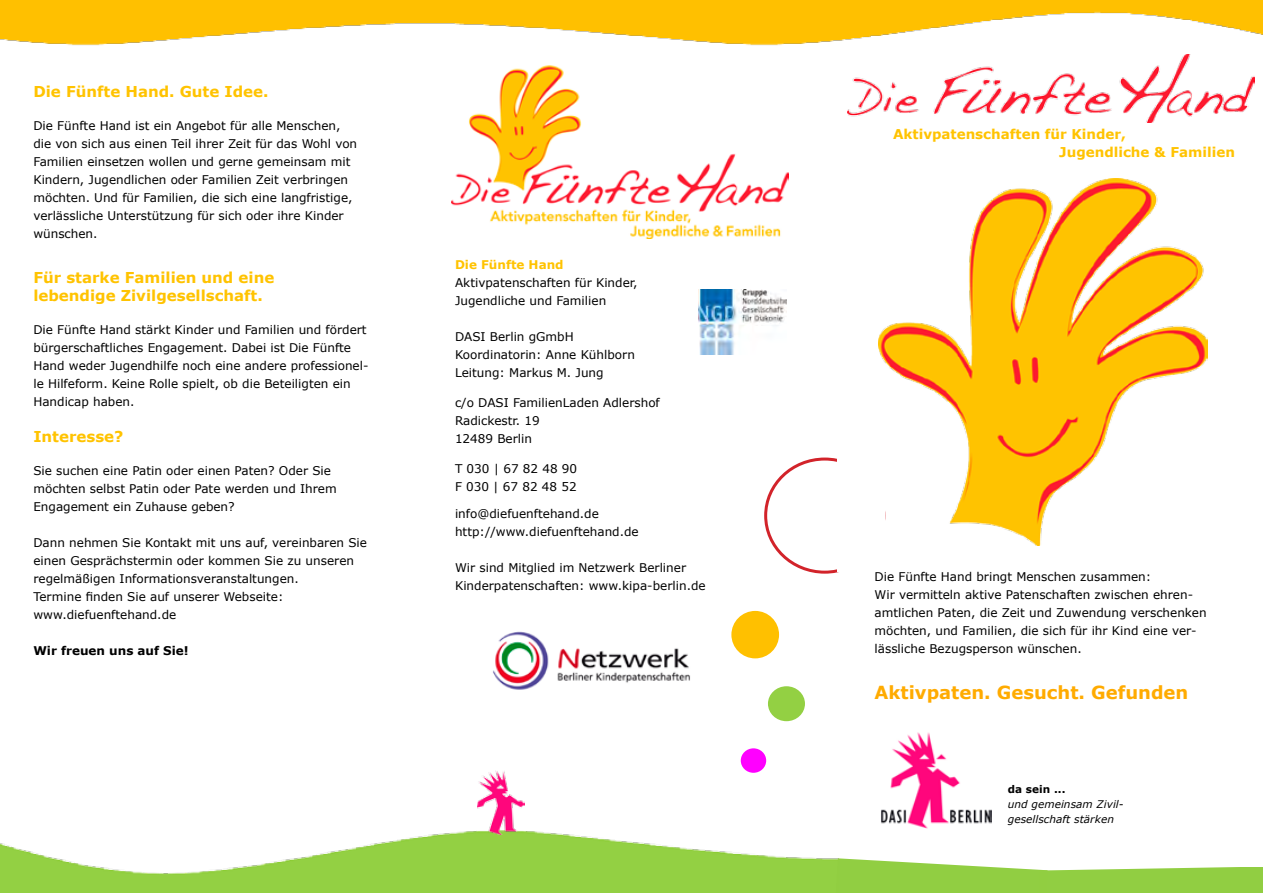
<style>
.page{position:relative;width:1263px;height:893px;background:#fff}
.page>*{position:absolute;margin:0;border:0;box-sizing:border-box;transform-origin:0 0}
.t1{font:700 18px "Verdana";color:#ffab00}
.t2{font:700 15px/18px "Verdana";color:#ffc300}
.t3{font:700 13.5px/18px "Verdana";color:#ffc300}
.t4{font:12px/18px "Verdana";color:#000}
.t5{font:700 12px "Verdana";color:#000}
.t6{font:700 12px "Verdana";color:#ffc300}
.t7{font:italic 10.5px/15px "Verdana";letter-spacing:.005em;color:#000}
.t8{font:700 10.5px "Verdana";letter-spacing:.005em;color:#000}
</style>
<div class="page">
<img style="left:0;top:831px;width:836px;height:62px">
<img style="left:478px;top:770px;width:46px;height:64px">
<img style="left:452px;top:65px;width:336px;height:174px">
<img style="left:493px;top:631px;width:197px;height:59px">
<img style="left:848px;top:60px;width:406px;height:63px">
<img style="left:699px;top:289px;width:88px;height:66px">
<img style="left:881px;top:732px;width:110px;height:97px">
<img style="left:0;top:0;width:1263px;height:60px">
<div style="left:731px;top:611px;width:48px;height:47px;background:#ffc000;border-radius:50%"></div>
<div style="left:768px;top:686px;width:37px;height:35px;background:#93d043;border-radius:50%"></div>
<div style="left:741px;top:748px;width:25px;height:25px;background:#f0f;border-radius:50%"></div>
<div style="left:764px;top:458px;width:121px;height:116px;border:3px solid #d2232a;border-radius:50%"></div>
<div style="left:837px;top:435px;width:48px;height:137px;background:#fff"></div>
<img style="left:879px;top:179px;width:328px;height:367px">
<img style="left:1047px;top:867px;width:216px;height:26px">
<img style="left:836px;top:858px;width:211px;height:35px">
<p class="t2" style="left:33px;top:82px;width:237px">Die Fünfte Hand. Gute Idee.</p>
<p class="t4" style="left:33px;top:116px;width:325px">Die Fünfte Hand ist ein Angebot für alle Menschen, die von sich aus einen Teil ihrer Zeit für das Wohl von Familien einsetzen wollen und gerne gemeinsam mit Kindern, Jugendlichen oder Familien Zeit verbringen möchten. Und für Familien, die sich eine langfristige, verlässliche Unterstützung für sich oder ihre Kinder wünschen.</p>
<p class="t2" style="left:33px;top:268px;width:242px">Für starke Familien und eine lebendige Zivilgesellschaft.</p>
<p class="t4" style="left:33px;top:320px;width:337px">Die Fünfte Hand stärkt Kinder und Familien und fördert bürgerschaftliches Engagement. Dabei ist Die Fünfte Hand weder Jugendhilfe noch eine andere professionel&shy;le Hilfeform. Keine Rolle spielt, ob die Beteiligten ein Handicap haben.</p>
<p class="t2" style="left:33px;top:427px;width:92px">Interesse?</p>
<p class="t4" style="left:33px;top:461px;width:305px">Sie suchen eine Patin oder einen Paten? Oder Sie möchten selbst Patin oder Pate werden und Ihrem<br>Engagement ein Zuhause geben?</p>
<p class="t4" style="left:33px;top:533px;width:335px">Dann nehmen Sie Kontakt mit uns auf, vereinbaren Sie einen Gesprächstermin oder kommen Sie zu unseren regelmäßigen Informationsveranstaltungen.<br>Termine finden Sie auf unserer Webseite: www.diefuenftehand.de</p>
<p class="t5" style="left:33px;top:643px;width:157px">Wir freuen uns auf Sie!</p>
<p class="t6" style="left:455px;top:257px;width:110px">Die Fünfte Hand</p>
<p class="t4" style="left:455px;top:273px;width:184px">Aktivpatenschaften für Kinder,<br>Jugendliche und Familien</p>
<p class="t4" style="left:455px;top:327px;width:181px">DASI Berlin gGmbH<br>Koordinatorin: Anne Kühlborn<br>Leitung: Markus M. Jung</p>
<p class="t4" style="left:455px;top:393px;width:206px">c/o DASI FamilienLaden Adlershof<br>Radickestr. 19<br>12489 Berlin</p>
<p class="t4" style="left:455px;top:459px;width:124px">T 030 | 67 82 48 90<br>F 030 | 67 82 48 52</p>
<p class="t4" style="left:455px;top:504px;width:185px">info@diefuenftehand.de http://www.diefuenftehand.de</p>
<p class="t4" style="left:455px;top:558px;width:252px">Wir sind Mitglied im Netzwerk Berliner<br>Kinderpatenschaften: www.kipa-berlin.de</p>
<p class="t3" style="left:1059px;top:124px;width:177px;text-indent:-166px">Aktivpatenschaften für Kinder,<br>Jugendliche &amp; Familien</p>
<p class="t4" style="left:874px;top:567px;width:334px">Die Fünfte Hand bringt Menschen zusammen:<br>Wir vermitteln aktive Patenschaften zwischen ehren&shy;amtlichen Paten, die Zeit und Zuwendung verschenken möchten, und Familien, die sich für ihr Kind eine ver&shy;lässliche Bezugsperson wünschen.</p>
<h1 class="t1" style="left:874px;top:681px;width:315px">Aktivpaten. Gesucht. Gefunden</h1>
<p class="t8" style="left:1008px;top:783px;width:59px">da sein ...</p>
<p class="t7" style="left:1008px;top:797px;width:117px">und gemeinsam Zivil&shy;gesellschaft stärken</p>
</div>
